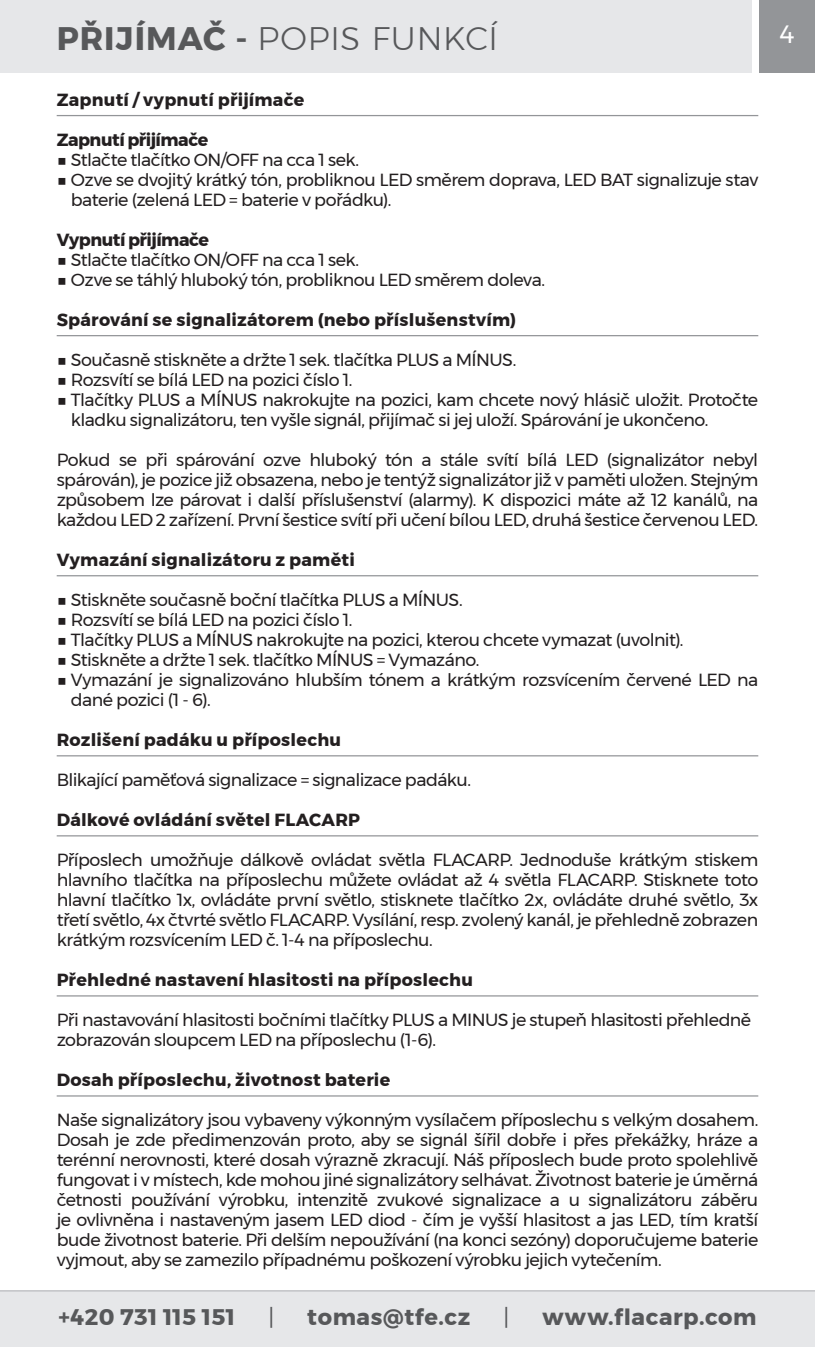
<style>
.page{position:relative;width:815px;height:1347px;background:#fff}
.page>*{position:absolute;margin:0;border:0;box-sizing:border-box;transform-origin:0 0}
.Nadpis_1{font:300 32.5px "Montserrat";letter-spacing:.025em;color:#57585a}
.t1{font:25px "Montserrat";color:#fff}
.t2{font:700 22.5px "Montserrat";letter-spacing:.025em;color:#57585a}
.t3{font:22.5px "Montserrat";color:#57585a}
.t4{font:17.5px/20px "Montserrat";letter-spacing:-.03em;color:#231f20}
.Nadpis_2{font:700 17.5px "Montserrat";letter-spacing:.015em;color:#231f20}
.Nadpis_2-2{font:700 17.5px "Montserrat";letter-spacing:-.03em;color:#231f20}
.s1{font-weight:700}
</style>
<div class="page">
<hr style="left:57px;top:115px;width:701px;height:1px;background:#939598">
<hr style="left:57px;top:335px;width:701px;height:1px;background:#939598">
<hr style="left:57px;top:575px;width:701px;height:1px;background:#939598">
<hr style="left:57px;top:755px;width:701px;height:1px;background:#939598">
<hr style="left:57px;top:835px;width:701px;height:1px;background:#939598">
<hr style="left:57px;top:995px;width:701px;height:1px;background:#939598">
<hr style="left:57px;top:1095px;width:701px;height:1px;background:#939598">
<div style="left:759px;top:0;width:56px;height:72px;background:#939598"></div>
<div style="left:0;top:1290px;width:815px;height:56px;background:#e6e7e9"></div>
<hr style="left:0;top:1290px;width:815px;height:1px;background:#bcbdc0">
<div style="left:0;top:0;width:752px;height:72px;background:#e6e7e9"></div>
<p class="Nadpis_1" style="left:57px;top:14px;width:443px"><span class="s1">PŘIJÍMAČ -</span> POPIS FUNKCÍ</p>
<p class="Nadpis_2" style="left:57px;top:85px;width:249px">Zapnutí / vypnutí přijímače</p>
<p class="Nadpis_2-2" style="left:57px;top:125px;width:153px">Zapnutí přijímače</p>
<p class="t4" style="left:57px;top:149px;width:304px">■ Stlačte tlačítko ON/OFF na cca 1 sek.</p>
<p class="t4" style="left:71px;top:169px;width:689px;text-indent:-14px">■ Ozve se dvojitý krátký tón, probliknou LED směrem doprava, LED BAT signalizuje stav baterie (zelená LED = baterie v pořádku).</p>
<p class="Nadpis_2-2" style="left:57px;top:225px;width:154px">Vypnutí přijímače</p>
<p class="t4" style="left:57px;top:249px;width:304px">■ Stlačte tlačítko ON/OFF na cca 1 sek.</p>
<p class="t4" style="left:57px;top:269px;width:490px">■ Ozve se táhlý hluboký tón, probliknou LED směrem doleva.</p>
<p class="Nadpis_2" style="left:57px;top:305px;width:461px">Spárování se signalizátorem (nebo příslušenstvím)</p>
<p class="t4" style="left:57px;top:349px;width:461px">■ Současně stiskněte a držte 1 sek. tlačítka PLUS a MÍNUS.</p>
<p class="t4" style="left:57px;top:369px;width:297px">■ Rozsvítí se bílá LED na pozici číslo 1.</p>
<p class="t4" style="left:71px;top:389px;width:689px;text-indent:-14px">■ Tlačítky PLUS a MÍNUS nakrokujte na pozici, kam chcete nový hlásič uložit. Protočte kladku signalizátoru, ten vyšle signál, přijímač si jej uloží. Spárování je ukončeno.</p>
<p class="t4" style="left:57px;top:449px;width:703px;text-align:justify">Pokud se při spárování ozve hluboký tón a stále svítí bílá LED (signalizátor nebyl spárován), je pozice již obsazena, nebo je tentýž signalizátor již v paměti uložen. Stejným způsobem lze párovat i další příslušenství (alarmy). K dispozici máte až 12 kanálů, na každou LED 2 zařízení. První šestice svítí při učení bílou LED, druhá šestice červenou LED.</p>
<p class="Nadpis_2" style="left:57px;top:545px;width:300px">Vymazání signalizátoru z paměti</p>
<p class="t4" style="left:57px;top:589px;width:408px">■ Stiskněte současně boční tlačítka PLUS a MÍNUS.</p>
<p class="t4" style="left:57px;top:609px;width:297px">■ Rozsvítí se bílá LED na pozici číslo 1.</p>
<p class="t4" style="left:57px;top:629px;width:628px">■ Tlačítky PLUS a MÍNUS nakrokujte na pozici, kterou chcete vymazat (uvolnit).</p>
<p class="t4" style="left:57px;top:649px;width:424px">■ Stiskněte a držte 1 sek. tlačítko MÍNUS = Vymazáno.</p>
<p class="t4" style="left:71px;top:669px;width:689px;text-indent:-14px">■ Vymazání je signalizováno hlubším tónem a krátkým rozsvícením červené LED na dané pozici (1 - 6).</p>
<p class="Nadpis_2" style="left:57px;top:725px;width:286px">Rozlišení padáku u příposlechu</p>
<p class="t4" style="left:57px;top:769px;width:416px">Blikající paměťová signalizace = signalizace padáku.</p>
<p class="Nadpis_2" style="left:57px;top:805px;width:305px">Dálkové ovládání světel FLACARP</p>
<p class="t4" style="left:57px;top:849px;width:703px;text-align:justify">Příposlech umožňuje dálkově ovládat světla FLACARP. Jednoduše krátkým stiskem hlavního tlačítka na příposlechu můžete ovládat až 4 světla FLACARP. Stisknete toto hlavní tlačítko 1x, ovládáte první světlo, stisknete tlačítko 2x, ovládáte druhé světlo, 3x třetí světlo, 4x čtvrté světlo FLACARP. Vysílání, resp. zvolený kanál, je přehledně zobrazen krátkým rozsvícením LED č. 1-4 na příposlechu.</p>
<p class="Nadpis_2" style="left:57px;top:965px;width:418px">Přehledné nastavení hlasitosti na příposlechu</p>
<p class="t4" style="left:57px;top:1009px;width:696px">Při nastavování hlasitosti bočními tlačítky PLUS a MINUS je stupeň hlasitosti přehledně</p>
<p class="t4" style="left:57px;top:1029px;width:381px">zobrazován sloupcem LED na příposlechu (1-6).</p>
<p class="Nadpis_2" style="left:57px;top:1065px;width:335px">Dosah příposlechu, životnost baterie</p>
<p class="t4" style="left:57px;top:1109px;width:703px;text-align:justify">Naše signalizátory jsou vybaveny výkonným vysílačem příposlechu s velkým dosahem.<br>Dosah je zde předimenzován proto, aby se signál šířil dobře i přes překážky, hráze a terénní nerovnosti, které dosah výrazně zkracují. Náš příposlech bude proto spolehlivě fungovat i v místech, kde mohou jiné signalizátory selhávat. Životnost baterie je úměrná četnosti používání výrobku, intenzitě zvukové signalizace a u signalizátoru záběru je ovlivněna i nastaveným jasem LED diod - čím je vyšší hlasitost a jas LED, tím kratší bude životnost baterie. Při delším nepoužívání (na konci sezóny) doporučujeme baterie vyjmout, aby se zamezilo případnému poškození výrobku jejich vytečením.</p>
<p class="t2" style="left:59px;top:1299px;width:178px">+420 731 115 151</p>
<p class="t3" style="left:268px;top:1299px;width:7px">|</p>
<p class="t2" style="left:307px;top:1299px;width:164px">tomas@tfe.cz</p>
<p class="t3" style="left:503px;top:1299px;width:7px">|</p>
<p class="t2" style="left:542px;top:1299px;width:216px">www.flacarp.com</p>
<h2 class="t1" style="left:780px;top:15px;width:16px">4</h2>
</div>
